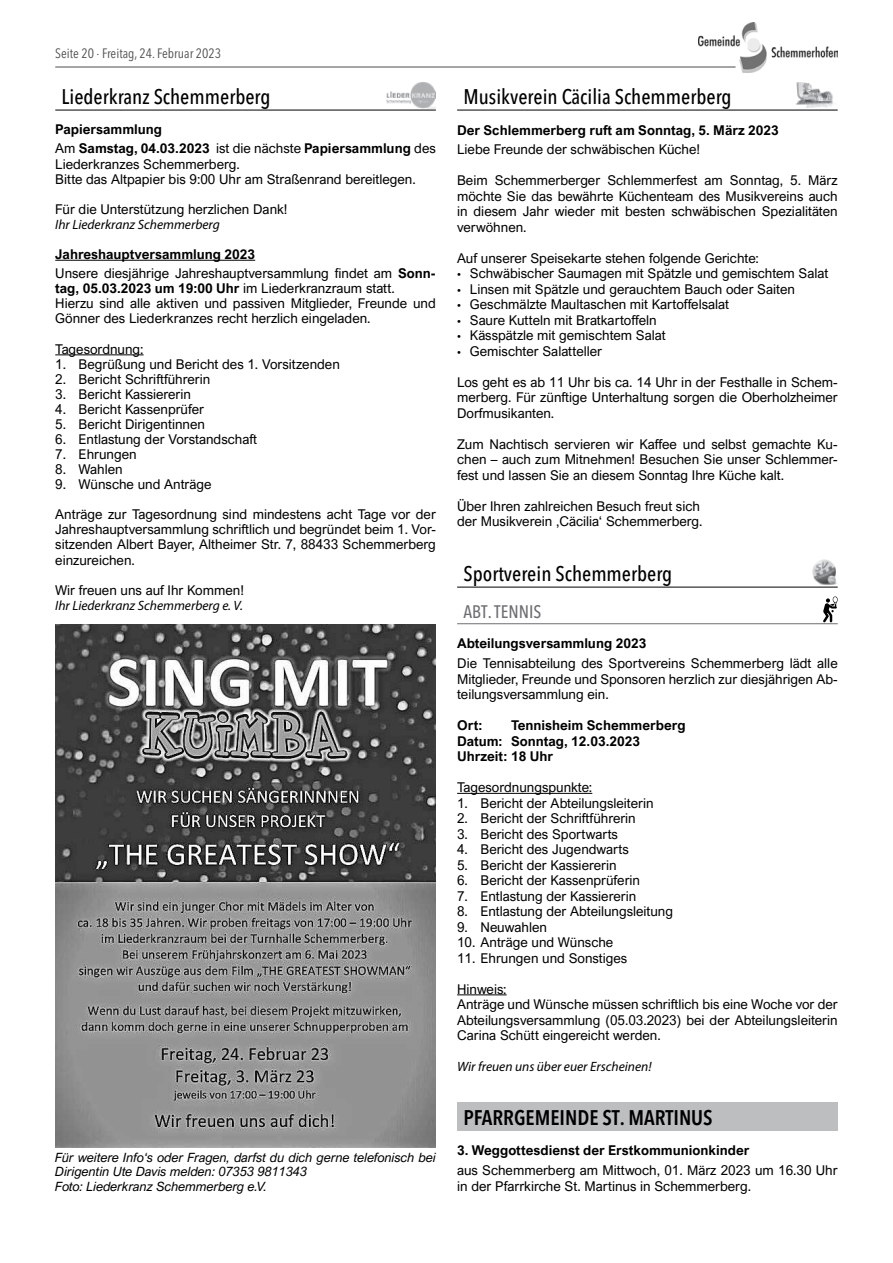
<style>
.page{position:relative;width:893px;height:1263px;background:#fff}
.page>*{position:absolute;margin:0;border:0;box-sizing:border-box;transform-origin:0 0}
.t1{font:500 condensed 21px "Avenir Next W1 G";color:#000}
.t2{font:21px "Avenir Next W1 G Cn Demi";color:#000}
.t3{font:500 condensed 18px "Avenir Next W1 G";color:#6d6e71}
.t4{font:13.5px/15.5px "Arial Nova";color:#000}
.t5{font:700 13.5px/15.5px "Arial Nova";color:#000}
.t6{font:italic 13.5px "Myriad Pro";color:#000}
.t7{font:condensed 13.5px "Avenir Next W1 G";color:#4d4d4f}
.t8{font:italic 12.75px/14.2px "Arial Nova";color:#000}
.s1{font-weight:400}
.s2{font-weight:700}
.s3{font-family:"Myriad Pro";font-style:italic}
</style>
<div class="page">
<img style="left:699px;top:23px;width:139px;height:49px">
<hr style="left:55px;top:67px;width:680px;height:1px;background:#4d4d4f">
<hr style="left:55px;top:260px;width:200px;height:1px;background:#000">
<hr style="left:55px;top:354px;width:89px;height:1px;background:#000">
<hr style="left:55px;top:110px;width:381px;height:1px;background:#000">
<img style="left:386px;top:82px;width:50px;height:26px">
<img style="left:55px;top:624px;width:381px;height:523px">
<hr style="left:457px;top:793px;width:135px;height:1px;background:#000">
<hr style="left:457px;top:994px;width:50px;height:1px;background:#000">
<hr style="left:457px;top:110px;width:381px;height:1px;background:#000">
<img style="left:796px;top:82px;width:37px;height:26px">
<hr style="left:457px;top:587px;width:381px;height:1px;background:#000">
<img style="left:812px;top:559px;width:25px;height:26px">
<hr style="left:457px;top:623px;width:381px;height:1px;background:#6d6e71">
<svg style="left:823px;top:596px;width:15px;height:26px"></svg>
<div style="left:457px;top:1102px;width:381px;height:29px;background:#bcbec0"></div>
<p class="t7" style="left:55px;top:42px;width:168px">Seite 20 · Freitag, 24. Februar 2023</p>
<h1 class="t1" style="left:62px;top:80px;width:210px">Liederkranz Schemmerberg</h1>
<p class="t5" style="left:55px;top:120px;width:382px;line-height:19.4px">Papiersammlung<br><span class="s1">Am</span> Samstag, 04.03.2023 <span class="s1">ist die nächste</span> Papiersammlung <span class="s1">des</span></p>
<p class="t4" style="left:55px;top:156px;width:362px;line-height:15px">Liederkranzes Schemmerberg.<br>Bitte das Altpapier bis 9:00 Uhr am Straßenrand bereitlegen.</p>
<p class="t4" style="left:55px;top:201px;width:234px">Für die Unterstützung herzlichen Dank!</p>
<p class="t6" style="left:55px;top:216px;width:166px">Ihr Liederkranz Schemmerberg</p>
<p class="t4" style="left:55px;top:244px;width:382px;line-height:19.4px"><span class="s2">Jahreshauptversammlung 2023<br></span>Unsere diesjährige Jahreshauptversammlung findet am <span class="s2">Sonn-</span></p>
<p class="t4" style="left:55px;top:281px;width:382px;line-height:15px"><span class="s2">tag, 05.03.2023 um 19:00 Uhr</span> im Liederkranzraum statt.<br>Hierzu sind alle aktiven und passiven Mitglieder, Freunde und<br>Gönner des Liederkranzes recht herzlich eingeladen.</p>
<p class="t4" style="left:55px;top:341px;width:90px">Tagesordnung:</p>
<p class="t4" style="left:55px;top:356px;width:286px">1. Begrüßung und Bericht des 1. Vorsitzenden</p>
<p class="t4" style="left:55px;top:371px;width:156px">2. Bericht Schriftführerin</p>
<p class="t4" style="left:55px;top:386px;width:137px">3. Bericht Kassiererin</p>
<p class="t4" style="left:55px;top:401px;width:150px">4. Bericht Kassenprüfer</p>
<p class="t4" style="left:55px;top:416px;width:151px">5. Bericht Dirigentinnen</p>
<p class="t4" style="left:55px;top:431px;width:203px">6. Entlastung der Vorstandschaft</p>
<p class="t4" style="left:55px;top:446px;width:83px">7. Ehrungen</p>
<p class="t4" style="left:55px;top:462px;width:69px">8. Wahlen</p>
<p class="t4" style="left:55px;top:477px;width:158px">9. Wünsche und Anträge</p>
<p class="t4" style="left:55px;top:507px;width:382px;line-height:15px;text-align:justify">Anträge zur Tagesordnung sind mindestens acht Tage vor der Jahreshauptversammlung schriftlich und begründet beim 1. Vor&shy;sitzenden Albert Bayer, Altheimer Str. 7, 88433 Schemmerberg einzureichen.</p>
<p class="t4" style="left:55px;top:582px;width:190px">Wir freuen uns auf Ihr Kommen!</p>
<p class="t6" style="left:55px;top:597px;width:189px">Ihr Liederkranz Schemmerberg e. V.</p>
<p class="t8" style="left:55px;top:1150px;width:382px">Für weitere Info‘s oder Fragen, darfst du dich gerne telefonisch bei<br>Dirigentin Ute Davis melden: 07353 9811343<br>Foto: Liederkranz Schemmerberg e.V.</p>
<h1 class="t1" style="left:463px;top:80px;width:270px">Musikverein Cäcilia Schemmerberg</h1>
<p class="t5" style="left:457px;top:122px;width:323px">Der Schlemmerberg ruft am Sonntag, 5. März 2023</p>
<p class="t4" style="left:457px;top:142px;width:245px">Liebe Freunde der schwäbischen Küche!</p>
<p class="t4" style="left:457px;top:173px;width:382px;text-align:justify">Beim Schemmerberger Schlemmerfest am Sonntag, 5. März möchte Sie das bewährte Küchenteam des Musikvereins auch in diesem Jahr wieder mit besten schwäbischen Spezialitäten verwöhnen.</p>
<p class="t4" style="left:457px;top:250px;width:303px">Auf unserer Speisekarte stehen folgende Gerichte:</p>
<p class="t4" style="left:457px;top:266px;width:373px"><span class="s3">•</span> Schwäbischer Saumagen mit Spätzle und gemischtem Salat</p>
<p class="t4" style="left:457px;top:281px;width:339px"><span class="s3">•</span> Linsen mit Spätzle und gerauchtem Bauch oder Saiten</p>
<p class="t4" style="left:457px;top:297px;width:273px"><span class="s3">•</span> Geschmälzte Maultaschen mit Kartoffelsalat</p>
<p class="t4" style="left:457px;top:312px;width:201px"><span class="s3">•</span> Saure Kutteln mit Bratkartoffeln</p>
<p class="t4" style="left:457px;top:328px;width:210px"><span class="s3">•</span> Kässpätzle mit gemischtem Salat</p>
<p class="t4" style="left:457px;top:343px;width:146px"><span class="s3">•</span> Gemischter Salatteller</p>
<p class="t4" style="left:457px;top:374px;width:382px;text-align:justify">Los geht es ab 11 Uhr bis ca. 14 Uhr in der Festhalle in Schem&shy;merberg. Für zünftige Unterhaltung sorgen die Oberholzheimer Dorfmusikanten.</p>
<p class="t4" style="left:457px;top:436px;width:382px;text-align:justify">Zum Nachtisch servieren wir Kaffee und selbst gemachte Ku&shy;chen – auch zum Mitnehmen! Besuchen Sie unser Schlemmer&shy;fest und lassen Sie an diesem Sonntag Ihre Küche kalt.</p>
<p class="t4" style="left:457px;top:498px;width:247px">Über Ihren zahlreichen Besuch freut sich der Musikverein ‚Cäcilia‘ Schemmerberg.</p>
<h1 class="t1" style="left:463px;top:557px;width:210px">Sportverein Schemmerberg</h1>
<h2 class="t3" style="left:463px;top:597px;width:79px">ABT. TENNIS</h2>
<p class="t5" style="left:457px;top:636px;width:191px">Abteilungsversammlung 2023</p>
<p class="t4" style="left:457px;top:655px;width:382px;text-align:justify">Die Tennisabteilung des Sportvereins Schemmerberg lädt alle Mitglieder, Freunde und Sponsoren herzlich zur diesjährigen Ab&shy;teilungsversammlung ein.</p>
<p class="t5" style="left:457px;top:717px;width:27px">Ort:</p>
<p class="t5" style="left:457px;top:717px;width:230px;text-indent:54px">Tennisheim Schemmerberg<br>Datum: Sonntag, 12.03.2023<br>Uhrzeit: 18 Uhr</p>
<p class="t4" style="left:457px;top:779px;width:137px">Tagesordnungspunkte:</p>
<p class="t4" style="left:457px;top:795px;width:198px">1. Bericht der Abteilungsleiterin</p>
<p class="t4" style="left:457px;top:810px;width:180px">2. Bericht der Schriftführerin</p>
<p class="t4" style="left:457px;top:826px;width:162px">3. Bericht des Sportwarts</p>
<p class="t4" style="left:457px;top:841px;width:173px">4. Bericht des Jugendwarts</p>
<p class="t4" style="left:457px;top:857px;width:161px">5. Bericht der Kassiererin</p>
<p class="t4" style="left:457px;top:872px;width:184px">6. Bericht der Kassenprüferin</p>
<p class="t4" style="left:457px;top:888px;width:181px">7. Entlastung der Kassiererin</p>
<p class="t4" style="left:457px;top:903px;width:217px">8. Entlastung der Abteilungsleitung</p>
<p class="t4" style="left:457px;top:919px;width:91px">9. Neuwahlen</p>
<p class="t4" style="left:457px;top:934px;width:158px">10. Anträge und Wünsche</p>
<p class="t4" style="left:457px;top:950px;width:172px">11. Ehrungen und Sonstiges</p>
<p class="t4" style="left:457px;top:981px;width:382px">Hinweis:<br>Anträge und Wünsche müssen schriftlich bis eine Woche vor der Abteilungsversammlung (05.03.2023) bei der Abteilungsleiterin Carina Schütt eingereicht werden.</p>
<p class="t6" style="left:457px;top:1058px;width:196px">Wir freuen uns über euer Erscheinen!</p>
<h1 class="t2" style="left:463px;top:1100px;width:251px">PFARRGEMEINDE ST. MARTINUS</h1>
<p class="t5" style="left:457px;top:1143px;width:294px">3. Weggottesdienst der Erstkommunionkinder</p>
<p class="t4" style="left:457px;top:1163px;width:382px">aus Schemmerberg am Mittwoch, 01. März 2023 um 16.30 Uhr in der Pfarrkirche St. Martinus in Schemmerberg.</p>
</div>
